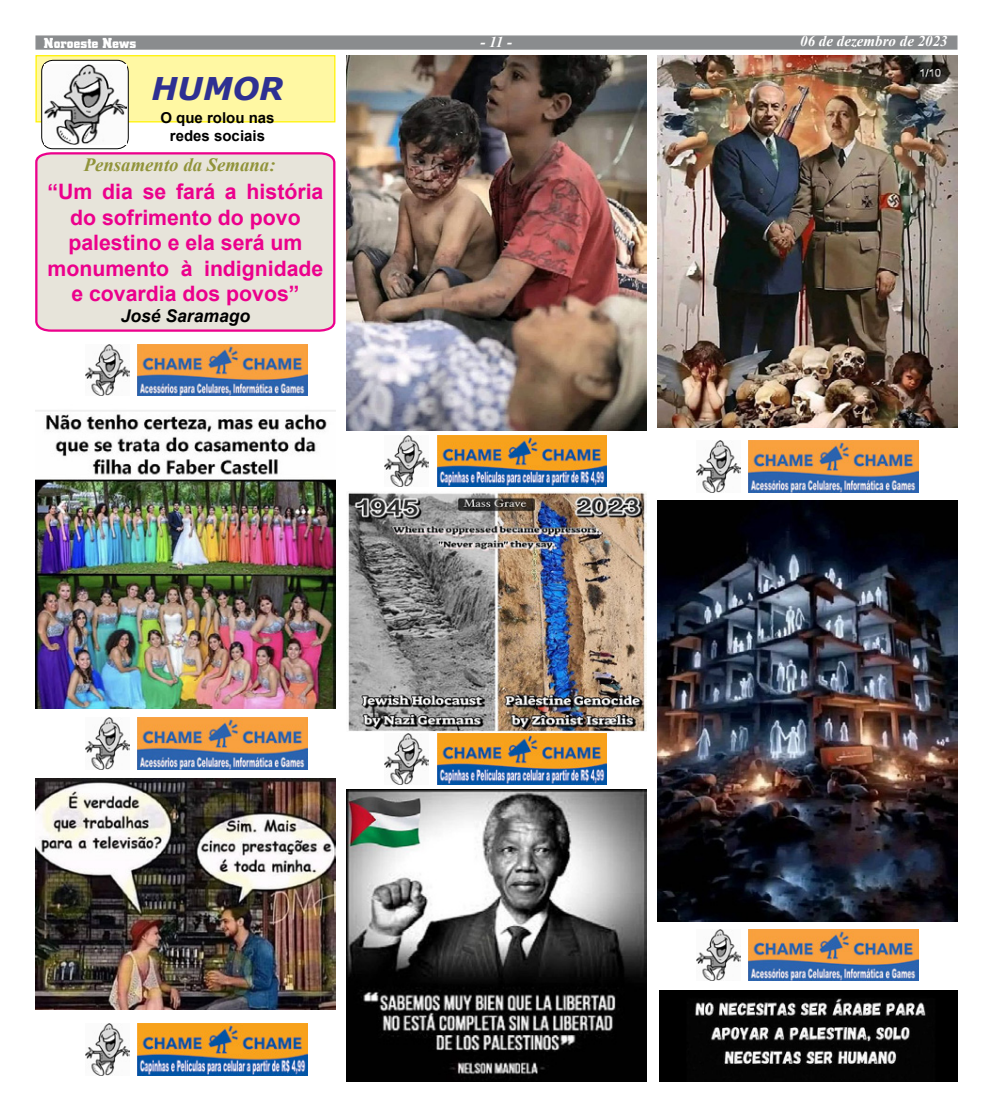
<style>
.page{position:relative;width:993px;height:1117px;background:#fff}
.page>*{position:absolute;margin:0;border:0;box-sizing:border-box;transform-origin:0 0}
.t1{font:italic 700 31.25px "Verdana";color:#2e3092}
.t2{font:700 21.25px/25.5px "Arial";color:#ec008c;text-align:center}
.t3{font:italic 700 18.75px "Times New Roman";color:#909339}
.t4{font:italic 700 17.5px "Arial";color:#000}
.t5{font:700 15px/18px "Arial";color:#000;text-align:center}
.t6{font:italic 700 15px "Times New Roman";color:#fff}
.t7{font:700 15px "City D";letter-spacing:.005em;color:#fff}
</style>
<div class="page">
<div style="left:35px;top:55px;width:300px;height:67px;background:#fff8a3;border:1px solid #fff200"></div>
<div style="left:42px;top:60px;width:86px;height:89px;background:#fff;border-radius:11px"></div>
<div style="left:41px;top:60px;width:87px;height:89px;border:1px solid #000;border-radius:11px"></div>
<img style="left:45px;top:65px;width:81px;height:79px">
<div style="left:35px;top:152px;width:301px;height:180px;background:#e7e4da"></div>
<div style="left:35px;top:35px;width:922px;height:15px;background:#8a8c8e;border:1px solid #8a8c8e"></div>
<img style="left:696px;top:929px;width:44px;height:51px">
<img style="left:748px;top:929px;width:170px;height:51px">
<img style="left:384px;top:435px;width:44px;height:51px">
<img style="left:437px;top:435px;width:169px;height:51px">
<img style="left:384px;top:733px;width:44px;height:51px">
<img style="left:437px;top:733px;width:169px;height:51px">
<img style="left:696px;top:440px;width:44px;height:52px">
<img style="left:748px;top:440px;width:170px;height:52px">
<img style="left:85px;top:717px;width:44px;height:52px">
<img style="left:138px;top:717px;width:169px;height:52px">
<img style="left:85px;top:344px;width:44px;height:51px">
<img style="left:138px;top:344px;width:169px;height:51px">
<img style="left:657px;top:55px;width:300px;height:372px">
<img style="left:346px;top:55px;width:300px;height:375px">
<img style="left:657px;top:500px;width:300px;height:421px">
<img style="left:659px;top:990px;width:298px;height:91px">
<img style="left:348px;top:491px;width:298px;height:240px">
<img style="left:346px;top:789px;width:300px;height:292px">
<img style="left:35px;top:410px;width:300px;height:298px">
<img style="left:35px;top:778px;width:300px;height:231px">
<img style="left:85px;top:1023px;width:44px;height:52px">
<img style="left:138px;top:1023px;width:169px;height:52px">
<p class="t7" style="left:44px;top:35px;width:94px">Noroeste News</p>
<p class="t6" style="left:480px;top:31px;width:33px">- 11 -</p>
<p class="t6" style="left:799px;top:30px;width:149px">06 de dezembro de 2023</p>
<h1 class="t1" style="left:151px;top:66px;width:134px">HUMOR</h1>
<p class="t5" style="left:160px;top:109px;width:116px">O que rolou nas redes sociais</p>
<p class="t3" style="left:84px;top:152px;width:193px">Pensamento da Semana:</p>
<p class="t2" style="left:47px;top:179px;width:277px">“Um dia se fará a história do sofrimento do povo palestino e ela será um monumento à indignidade e covardia dos povos”</p>
<p class="t4" style="left:121px;top:304px;width:131px">José Saramago</p>
</div>
